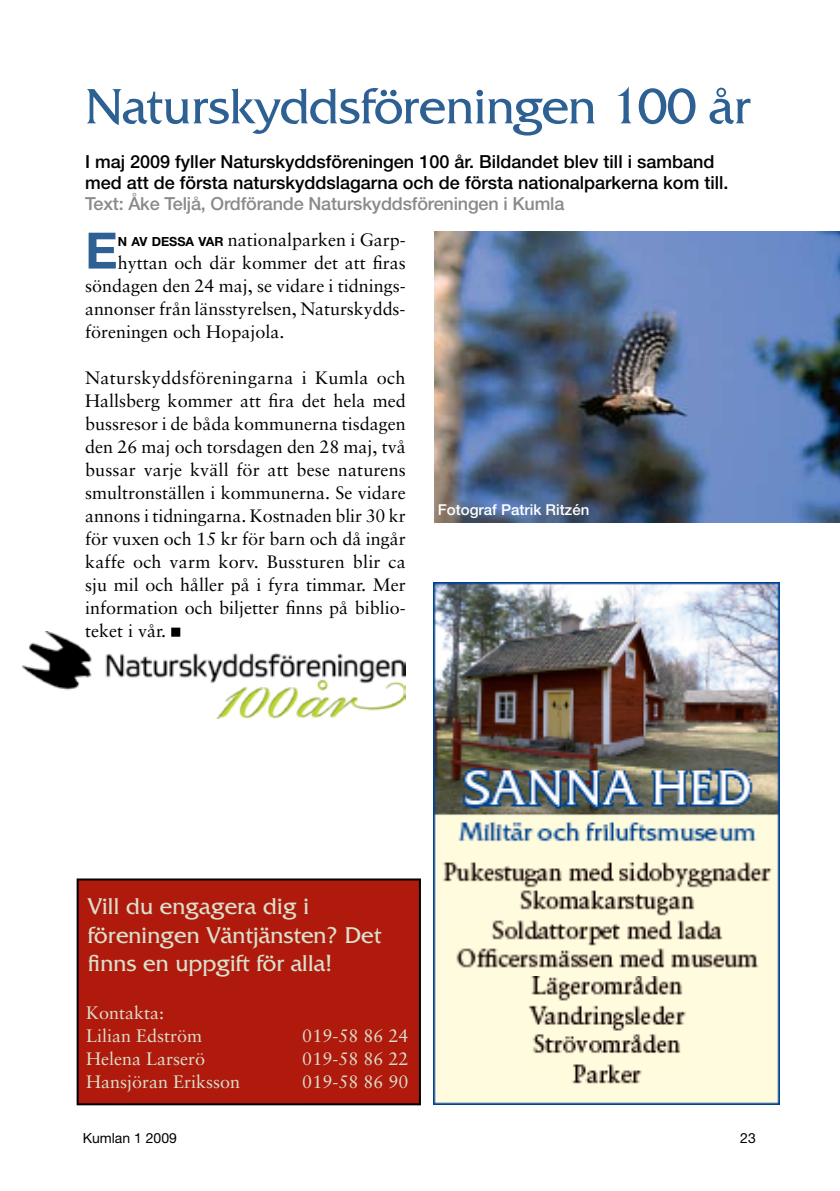
<style>
.page{position:relative;width:840px;height:1191px;background:#fff}
.page>*{position:absolute;margin:0;border:0;box-sizing:border-box;transform-origin:0 0}
.t1{font:52px "Friz Quadrata";color:#2d6093}
.t2{font:700 50.2px "Helvetica Neue";color:#2d6093}
.t3{font:24px/28.8px "Friz Quadrata";color:#dae0cc}
.t4{font:18px/23px "Sabon";color:#000;text-align:justify}
.t5{font:500 18px/21px "Helvetica Neue";color:#000}
.t6{font:18px/23px "Sabon";color:#dae0cc}
.t7{font:500 18px "Helvetica Neue";letter-spacing:-.01em;color:#8b8a89}
.t8{font:500 15px "Helvetica Neue";color:#fff}
.t9{font:14px "Helvetica Neue";color:#000}
.s1{font-family:"Helvetica Neue";font-weight:700;font-size:12.6px}
</style>
<div class="page">
<img style="left:22px;top:631px;width:383px;height:87px">
<div style="left:78px;top:879px;width:341px;height:225px;background:#af1a0d"></div>
<div style="left:77px;top:878px;width:343px;height:227px;border:2px solid #000"></div>
<div style="left:172px;top:628px;width:7px;height:7px;background:#000"></div>
<div style="left:171px;top:627px;width:9px;height:9px;border:2px solid #000"></div>
<img style="left:434px;top:231px;width:405px;height:291px">
<img style="left:433px;top:582px;width:346px;height:522px">
<h1 class="t1" style="left:85px;top:77px;width:666px">Naturskyddsföreningen 100 år</h1>
<p class="t5" style="left:85px;top:151px;width:644px">I maj 2009 fyller Naturskyddsföreningen 100 år. Bildandet blev till i samband med att de första naturskyddslagarna och de första nationalparkerna kom till.</p>
<p class="t7" style="left:85px;top:193px;width:480px">Text: Åke Teljå, Ordförande Naturskyddsföreningen i Kumla</p>
<h2 class="t2" style="left:85px;top:220px;width:34px">E</h2>
<p class="t4" style="left:118px;top:228px;width:289px"><span class="s1">N AV DESSA VAR</span> nationalparken i Garp-</p>
<p class="t4" style="left:118px;top:251px;width:289px">hyttan och där kommer det att firas</p>
<p class="t4" style="left:85px;top:274px;width:322px">söndagen den 24 maj, se vidare i tidnings-</p>
<p class="t4" style="left:85px;top:297px;width:322px">annonser från länsstyrelsen, Naturskydds-</p>
<p class="t4" style="left:85px;top:320px;width:201px">föreningen och Hopajola.</p>
<p class="t4" style="left:85px;top:366px;width:322px">Naturskyddsföreningarna i Kumla och Hallsberg kommer att fira det hela med bussresor i de båda kommunerna tisdagen den 26 maj och torsdagen den 28 maj, två bussar varje kväll för att bese naturens smultronställen i kommunerna. Se vidare annons i tidningarna. Kostnaden blir 30 kr för vuxen och 15 kr för barn och då ingår kaffe och varm korv. Bussturen blir ca sju mil och håller på i fyra timmar. Mer information och biljetter finns på biblio&shy;teket i vår.</p>
<p class="t8" style="left:437px;top:500px;width:153px">Fotograf Patrik Ritzén</p>
<h3 class="t3" style="left:88px;top:891px;width:295px">Vill du engagera dig i föreningen Väntjänsten? Det finns en uppgift för alla!</h3>
<p class="t6" style="left:86px;top:1001px;width:118px">Kontakta:<br>Lilian Edström</p>
<p class="t6" style="left:302px;top:1024px;width:108px">019-58 86 24</p>
<p class="t6" style="left:86px;top:1047px;width:121px">Helena Larserö</p>
<p class="t6" style="left:302px;top:1047px;width:108px">019-58 86 22</p>
<p class="t6" style="left:86px;top:1070px;width:156px">Hansjöran Eriksson</p>
<p class="t6" style="left:302px;top:1070px;width:108px">019-58 86 90</p>
<p class="t9" style="left:83px;top:1129px;width:96px">Kumlan 1 2009</p>
<p class="t9" style="left:739px;top:1129px;width:17px">23</p>
</div>
